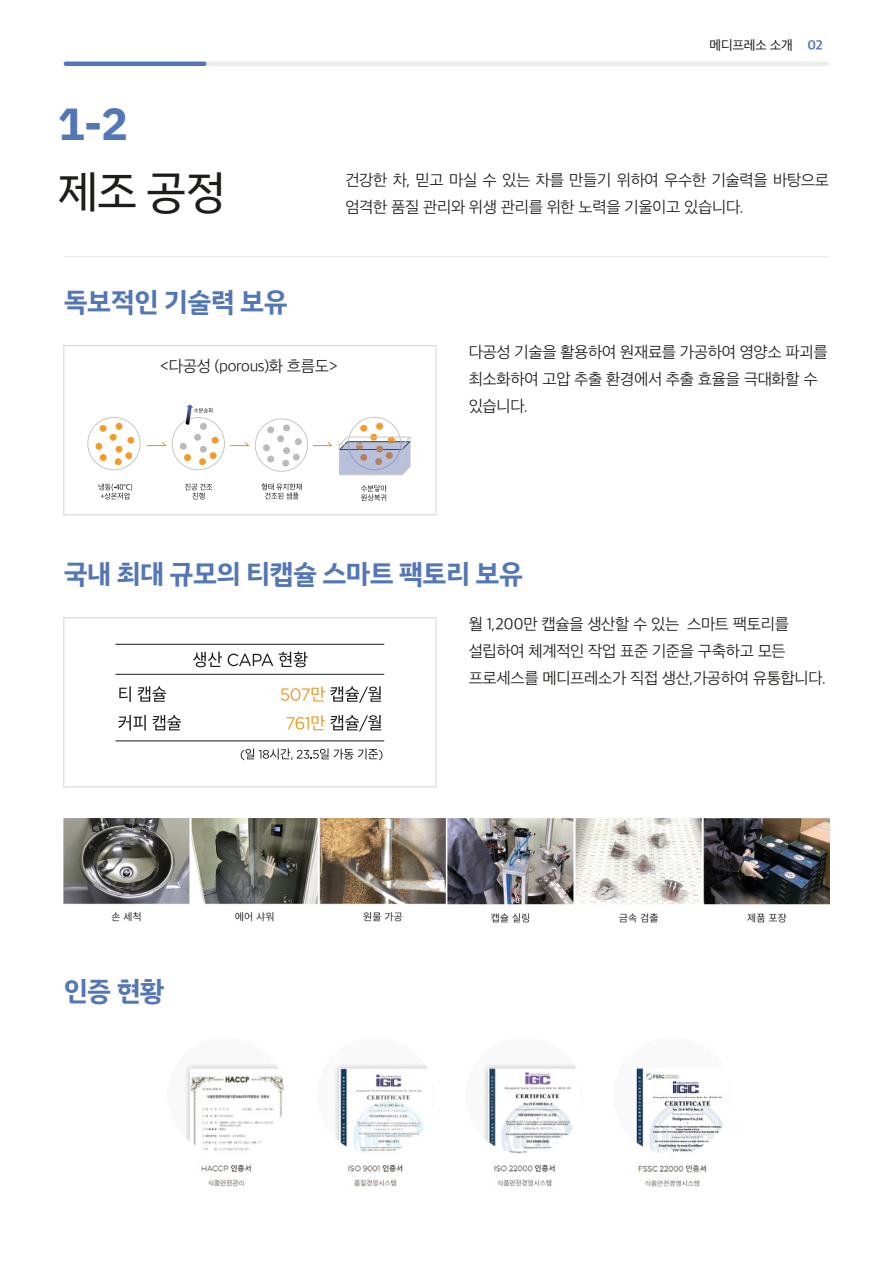
<style>
.page{position:relative;width:893px;height:1263px;background:#fff}
.page>*{position:absolute;margin:0;border:0;box-sizing:border-box;transform-origin:0 0}
.t1{font:45px "IBM Plex Sans KR Text";color:#1d1d1b}
.t2{font:700 45px "IBM Plex Sans KR";color:#5376b7}
.t3{font:700 27px "IBM Plex Sans KR";letter-spacing:-.02em;color:#5376b7}
.t4{font:300 16.5px/27px "Apple SD Gothic Neo";letter-spacing:-.02em;color:#1d1d1b}
.t5{font:13.5px "Apple SD Gothic Neo";letter-spacing:-.02em;color:#1d1d1b}
.s1{font-weight:700;color:#5376b7}
</style>
<div class="page">
<hr style="left:66px;top:62px;width:761px;height:4px;background:#ededed">
<div style="left:87px;top:417px;width:53px;height:53px;border:1px solid #c6c6c6;border-radius:50%"></div>
<svg style="left:96px;top:423px;width:38px;height:42px"></svg>
<div style="left:100px;top:454px;width:6px;height:7px;border:1px solid #f59a26;border-radius:50%"></div>
<div style="left:172px;top:417px;width:53px;height:53px;border:1px solid #c6c6c6;border-radius:50%"></div>
<svg style="left:180px;top:404px;width:38px;height:61px"></svg>
<svg style="left:99px;top:483px;width:33px;height:16px"></svg>
<div style="left:255px;top:419px;width:53px;height:53px;border:1px solid #c6c6c6;border-radius:50%"></div>
<div style="left:295px;top:438px;width:7px;height:7px;border:1px solid #bababc;border-radius:50%"></div>
<svg style="left:263px;top:425px;width:38px;height:41px"></svg>
<div style="left:267px;top:456px;width:7px;height:6px;border:1px solid #bababc;border-radius:50%"></div>
<svg style="left:262px;top:483px;width:40px;height:16px"></svg>
<svg style="left:361px;top:485px;width:26px;height:16px"></svg>
<svg style="left:185px;top:483px;width:27px;height:16px"></svg>
<svg style="left:147px;top:442px;width:20px;height:4px"></svg>
<svg style="left:230px;top:442px;width:20px;height:4px"></svg>
<svg style="left:313px;top:423px;width:98px;height:53px"></svg>
<div style="left:63px;top:345px;width:374px;height:170px;border:1px solid #dadada"></div>
<div style="left:63px;top:617px;width:374px;height:170px;border:1px solid #dadada"></div>
<hr style="left:64px;top:256px;width:765px;height:1px;background:#ededed">
<img style="left:185px;top:1063px;width:391px;height:124px">
<img style="left:636px;top:1067px;width:88px;height:120px">
<svg style="left:193px;top:652px;width:29px;height:15px"></svg>
<svg style="left:228px;top:654px;width:45px;height:12px"></svg>
<svg style="left:279px;top:651px;width:29px;height:16px"></svg>
<svg style="left:119px;top:686px;width:12px;height:16px"></svg>
<svg style="left:138px;top:686px;width:28px;height:16px"></svg>
<svg style="left:118px;top:715px;width:28px;height:16px"></svg>
<svg style="left:153px;top:715px;width:28px;height:15px"></svg>
<svg style="left:281px;top:686px;width:100px;height:17px"></svg>
<svg style="left:286px;top:715px;width:95px;height:16px"></svg>
<svg style="left:241px;top:748px;width:142px;height:12px"></svg>
<hr style="left:115px;top:674px;width:269px;height:1px;background:#1d1d1b">
<hr style="left:115px;top:644px;width:269px;height:1px;background:#1d1d1b">
<hr style="left:115px;top:740px;width:269px;height:1px;background:#1d1d1b">
<img style="left:448px;top:818px;width:381px;height:105px">
<img style="left:64px;top:818px;width:381px;height:104px">
<hr style="left:66px;top:62px;width:138px;height:4px;background:#5376b7">
<h1 class="t2" style="left:58px;top:98px;width:72px">1-2</h1>
<h1 class="t1" style="left:58px;top:165px;width:169px">제조 공정</h1>
<p class="t5" style="left:710px;top:38px;width:115px">메디프레소 소개 <span class="s1">02</span></p>
<p class="t4" style="left:345px;top:167px;width:485px">건강한 차, 믿고 마실 수 있는 차를 만들기 위하여 우수한 기술력을 바탕으로 엄격한 품질 관리와 위생 관리를 위한 노력을 기울이고 있습니다.</p>
<h2 class="t3" style="left:64px;top:286px;width:226px">독보적인 기술력 보유</h2>
<p class="t4" style="left:160px;top:353px;width:180px">&lt;다공성 (porous)화 흐름도&gt;</p>
<p class="t4" style="left:469px;top:340px;width:361px">다공성 기술을 활용하여 원재료를 가공하여 영양소 파괴를 최소화하여 고압 추출 환경에서 추출 효율을 극대화할 수 있습니다.</p>
<h2 class="t3" style="left:64px;top:558px;width:461px">국내 최대 규모의 티캡슐 스마트 팩토리 보유</h2>
<h2 class="t3" style="left:64px;top:975px;width:102px">인증 현황</h2>
<p class="t4" style="left:469px;top:612px;width:359px">월 1,200만 캡슐을 생산할 수 있는 스마트 팩토리를 설립하여 체계적인 작업 표준 기준을 구축하고 모든 프로세스를 메디프레소가 직접 생산,가공하여 유통합니다.</p>
</div>
